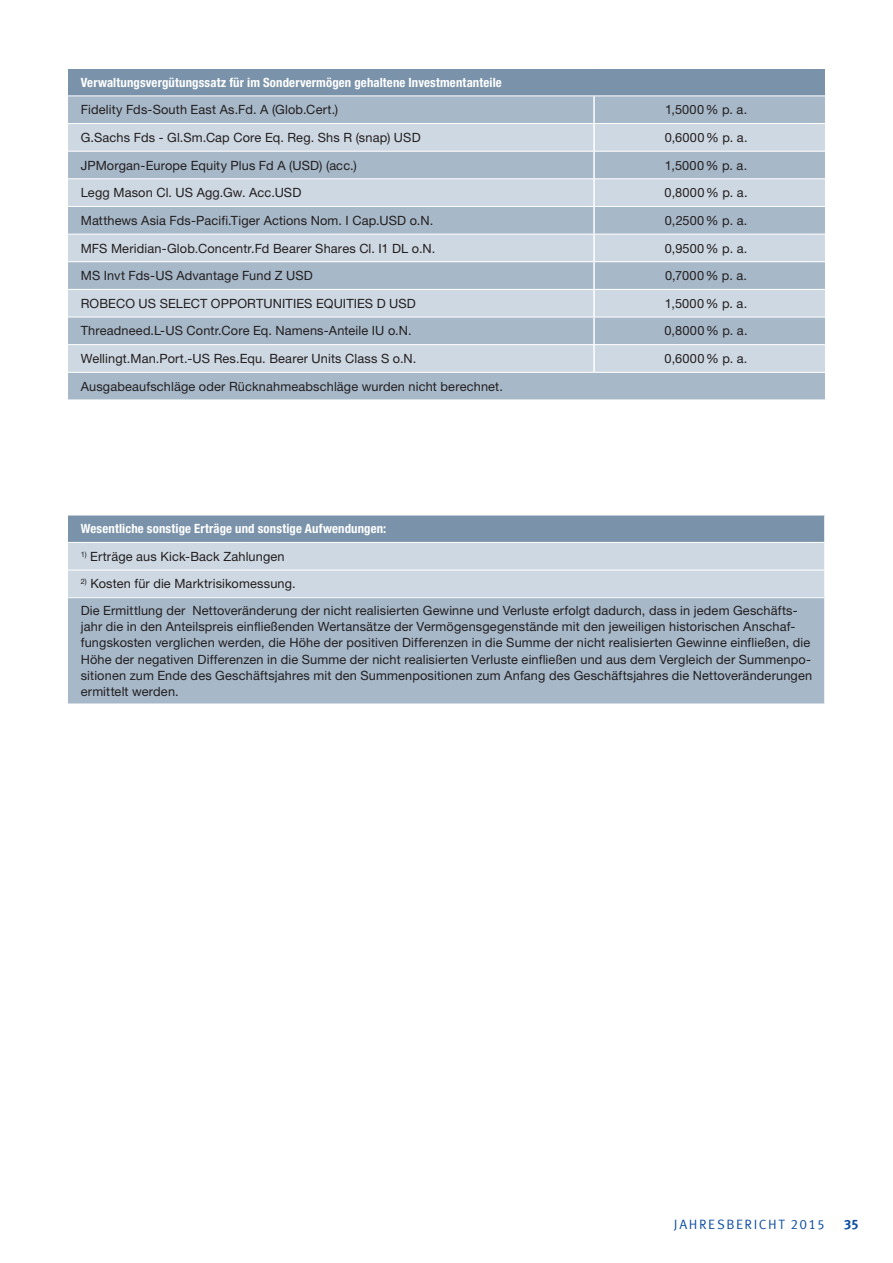
<style>
.page{position:relative;width:893px;height:1263px;background:#fff}
.page>*{position:absolute;margin:0;border:0;box-sizing:border-box;transform-origin:0 0}
.t1{font:13.5px "Meta Offc Pro Norm";letter-spacing:.115em;color:#0d4da1}
.t2{font:700 13.5px "Meta Offc Pro";color:#0d4da1}
.t3{font:12.75px/16.2px "Helvetica Neue LTW1 G";letter-spacing:.01em;color:#231f20}
.t4{font:700 condensed 12.75px "Helvetica Neue LTW1 G";letter-spacing:.015em;color:#fff}
</style>
<div class="page">
<div style="left:68px;top:68px;width:757px;height:28px;background:#7a93aa"></div>
<div style="left:68px;top:97px;width:757px;height:303px;background:#a7b8c9"></div>
<svg style="left:68px;top:124px;width:757px;height:248px;background:#bdcad7"></svg>
<hr style="left:68px;top:68px;width:526px;height:1px;background:#fff">
<hr style="left:594px;top:68px;width:231px;height:1px;background:#fff">
<hr style="left:593px;top:96px;width:2px;height:27px;background:#fff">
<hr style="left:593px;top:124px;width:2px;height:27px;background:#fff">
<hr style="left:593px;top:152px;width:2px;height:26px;background:#fff">
<hr style="left:593px;top:179px;width:2px;height:27px;background:#fff">
<hr style="left:593px;top:207px;width:2px;height:27px;background:#fff">
<hr style="left:593px;top:234px;width:2px;height:27px;background:#fff">
<hr style="left:593px;top:262px;width:2px;height:27px;background:#fff">
<hr style="left:593px;top:290px;width:2px;height:27px;background:#fff">
<hr style="left:593px;top:317px;width:2px;height:27px;background:#fff">
<hr style="left:593px;top:345px;width:2px;height:27px;background:#fff">
<hr style="left:68px;top:123px;width:526px;height:1px;background:#fff">
<hr style="left:594px;top:123px;width:231px;height:1px;background:#fff">
<hr style="left:68px;top:151px;width:526px;height:1px;background:#fff">
<hr style="left:594px;top:151px;width:231px;height:1px;background:#fff">
<hr style="left:68px;top:178px;width:526px;height:1px;background:#fff">
<hr style="left:594px;top:178px;width:231px;height:1px;background:#fff">
<hr style="left:68px;top:206px;width:526px;height:1px;background:#fff">
<hr style="left:594px;top:206px;width:231px;height:1px;background:#fff">
<hr style="left:68px;top:234px;width:526px;height:1px;background:#fff">
<hr style="left:594px;top:234px;width:231px;height:1px;background:#fff">
<hr style="left:68px;top:261px;width:526px;height:1px;background:#fff">
<hr style="left:594px;top:261px;width:231px;height:1px;background:#fff">
<hr style="left:68px;top:289px;width:526px;height:1px;background:#fff">
<hr style="left:594px;top:289px;width:231px;height:1px;background:#fff">
<hr style="left:68px;top:317px;width:526px;height:1px;background:#fff">
<hr style="left:594px;top:317px;width:231px;height:1px;background:#fff">
<hr style="left:68px;top:344px;width:526px;height:1px;background:#fff">
<hr style="left:594px;top:344px;width:231px;height:1px;background:#fff">
<hr style="left:68px;top:372px;width:526px;height:1px;background:#fff">
<hr style="left:594px;top:372px;width:231px;height:1px;background:#fff">
<div style="left:68px;top:515px;width:757px;height:27px;background:#7a93aa"></div>
<div style="left:68px;top:542px;width:757px;height:28px;background:#ced8e2"></div>
<div style="left:68px;top:570px;width:757px;height:28px;background:#ced8e2"></div>
<div style="left:68px;top:598px;width:757px;height:106px;background:#a7b8c9"></div>
<hr style="left:824px;top:515px;width:2px;height:27px;background:#fff">
<hr style="left:824px;top:542px;width:2px;height:28px;background:#fff">
<hr style="left:824px;top:570px;width:2px;height:28px;background:#fff">
<hr style="left:824px;top:598px;width:2px;height:106px;background:#fff">
<hr style="left:68px;top:542px;width:756px;height:1px;background:#fff">
<hr style="left:68px;top:570px;width:756px;height:1px;background:#fff">
<hr style="left:68px;top:597px;width:756px;height:1px;background:#fff">
<p class="t4" style="left:81px;top:74px;width:422px">Verwaltungsvergütungssatz für im Sondervermögen gehaltene Investmentanteile</p>
<p class="t3" style="left:81px;top:102px;width:259px">Fidelity Fds-South East As.Fd. A (Glob.Cert.)</p>
<p class="t3" style="left:665px;top:102px;width:84px">1,5000% p. a.</p>
<p class="t3" style="left:81px;top:129px;width:341px">G.Sachs Fds - Gl.Sm.Cap Core Eq. Reg. Shs R (snap) USD</p>
<p class="t3" style="left:665px;top:129px;width:84px">0,6000% p. a.</p>
<p class="t3" style="left:81px;top:157px;width:277px">JPMorgan-Europe Equity Plus Fd A (USD) (acc.)</p>
<p class="t3" style="left:665px;top:157px;width:84px">1,5000% p. a.</p>
<p class="t3" style="left:81px;top:184px;width:222px">Legg Mason Cl. US Agg.Gw. Acc.USD</p>
<p class="t3" style="left:665px;top:184px;width:84px">0,8000% p. a.</p>
<p class="t3" style="left:81px;top:212px;width:354px">Matthews Asia Fds-Pacifi.Tiger Actions Nom. I Cap.USD o.N.</p>
<p class="t3" style="left:665px;top:212px;width:84px">0,2500% p. a.</p>
<p class="t3" style="left:81px;top:240px;width:356px">MFS Meridian-Glob.Concentr.Fd Bearer Shares Cl. I1 DL o.N.</p>
<p class="t3" style="left:665px;top:240px;width:84px">0,9500% p. a.</p>
<p class="t3" style="left:81px;top:267px;width:233px">MS Invt Fds-US Advantage Fund Z USD</p>
<p class="t3" style="left:665px;top:267px;width:84px">0,7000% p. a.</p>
<p class="t3" style="left:81px;top:295px;width:337px">ROBECO US SELECT OPPORTUNITIES EQUITIES D USD</p>
<p class="t3" style="left:665px;top:295px;width:84px">1,5000% p. a.</p>
<p class="t3" style="left:81px;top:323px;width:332px">Threadneed.L-US Contr.Core Eq. Namens-Anteile IU o.N.</p>
<p class="t3" style="left:665px;top:323px;width:84px">0,8000% p. a.</p>
<p class="t3" style="left:81px;top:350px;width:337px">Wellingt.Man.Port.-US Res.Equ. Bearer Units Class S o.N.</p>
<p class="t3" style="left:665px;top:350px;width:84px">0,6000% p. a.</p>
<p class="t3" style="left:81px;top:378px;width:424px">Ausgabeaufschläge oder Rücknahmeabschläge wurden nicht berechnet.</p>
<p class="t4" style="left:81px;top:521px;width:307px">Wesentliche sonstige Erträge und sonstige Aufwendungen:</p>
<p class="t3" style="left:81px;top:548px;width:205px"><sup>1)</sup> Erträge aus Kick-Back Zahlungen</p>
<p class="t3" style="left:81px;top:571px;width:718px;line-height:26.4px"><sup>2)</sup> Kosten für die Marktrisikomessung.<br>Die Ermittlung der Nettoveränderung der nicht realisierten Gewinne und Verluste erfolgt dadurch, dass in jedem Geschäfts-</p>
<p class="t3" style="left:81px;top:618px;width:733px">jahr die in den Anteilspreis einfließenden Wertansätze der Vermögensgegenstände mit den jeweiligen historischen Anschaf&shy;fungskosten verglichen werden, die Höhe der positiven Differenzen in die Summe der nicht realisierten Gewinne einfließen, die Höhe der negativen Differenzen in die Summe der nicht realisierten Verluste einfließen und aus dem Vergleich der Summenpo&shy;sitionen zum Ende des Geschäftsjahres mit den Summenpositionen zum Anfang des Geschäftsjahres die Nettoveränderungen ermittelt werden.</p>
<p class="t1" style="left:674px;top:1214px;width:153px">JAHRESBERICHT 2015</p>
<p class="t2" style="left:844px;top:1214px;width:17px">35</p>
</div>
